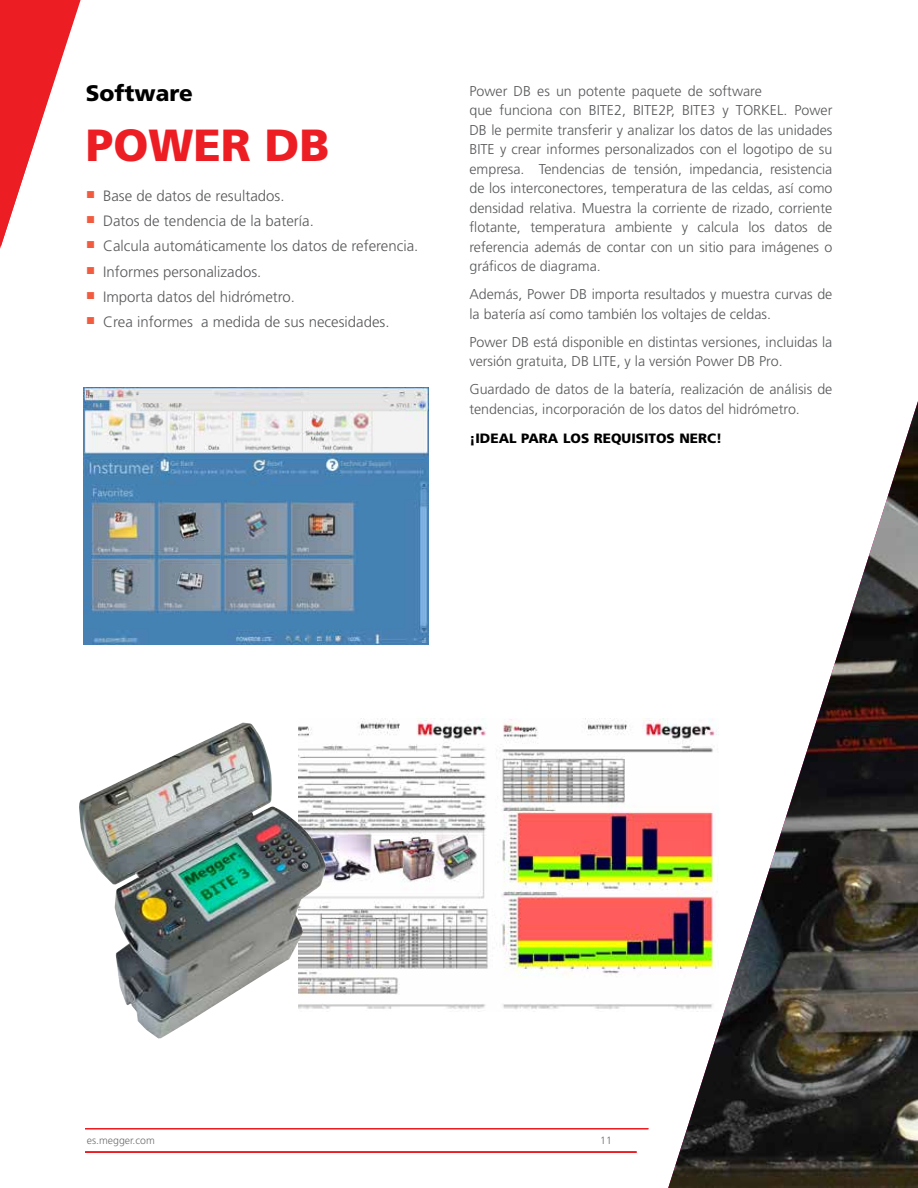
<style>
.page{position:relative;width:918px;height:1188px;background:#fff}
.page>*{position:absolute;margin:0;border:0;box-sizing:border-box;transform-origin:0 0}
.t1{font:900 45px "Frutiger LT Std";color:#ed1d24}
.t2{font:900 22.5px "Frutiger LT Std";color:#000}
.t3{font:300 15px "Frutiger LT Std";color:#58595b}
.t4{font:300 14.25px/19.5px "Frutiger LT Std";color:#58595b}
.t5{font:900 13.5px "Frutiger LT Std";color:#000}
.t6{font:300 10.5px "Frutiger LT Std";color:#6d6e71}
</style>
<div class="page">
<img style="left:668px;top:401px;width:250px;height:787px">
<svg style="left:0;top:0;width:81px;height:249px"></svg>
<img style="left:326px;top:718px;width:392px;height:293px">
<img style="left:84px;top:388px;width:344px;height:256px">
<img style="left:79px;top:723px;width:247px;height:316px">
<hr style="left:85px;top:1129px;width:563px;height:1px;background:#ed1d24">
<hr style="left:85px;top:1152px;width:552px;height:1px;background:#ed1d24">
<h2 class="t2" style="left:86px;top:80px;width:109px">Software</h2>
<h1 class="t1" style="left:86px;top:118px;width:245px">POWER DB</h1>
<p class="t3" style="left:86px;top:187px;width:200px"><sup>■</sup> Base de datos de resultados.</p>
<p class="t3" style="left:86px;top:212px;width:229px"><sup>■</sup> Datos de tendencia de la batería.</p>
<p class="t3" style="left:86px;top:238px;width:334px"><sup>■</sup> Calcula automáticamente los datos de referencia.</p>
<p class="t3" style="left:86px;top:263px;width:177px"><sup>■</sup> Informes personalizados.</p>
<p class="t3" style="left:86px;top:288px;width:210px"><sup>■</sup> Importa datos del hidrómetro.</p>
<p class="t3" style="left:86px;top:313px;width:305px"><sup>■</sup> Crea informes a medida de sus necesidades.</p>
<p class="t4" style="left:469px;top:81px;width:365px">Power DB es un potente paquete de software<br>que funciona con BITE2, BITE2P, BITE3 y TORKEL. Power DB le permite transferir y analizar los datos de las unidades BITE y crear informes personalizados con el logotipo de su empresa. Tendencias de tensión, impedancia, resistencia de los interconectores, temperatura de las celdas, así como densidad relativa. Muestra la corriente de rizado, corriente flotante, temperatura ambiente y calcula los datos de referencia además de contar con un sitio para imágenes o gráficos de diagrama.</p>
<p class="t4" style="left:469px;top:285px;width:364px">Además, Power DB importa resultados y muestra curvas de la batería así como también los voltajes de celdas.</p>
<p class="t4" style="left:469px;top:332px;width:365px">Power DB está disponible en distintas versiones, incluidas la versión gratuita, DB LITE, y la versión Power DB Pro.</p>
<p class="t4" style="left:469px;top:380px;width:365px">Guardado de datos de la batería, realización de análisis de tendencias, incorporación de los datos del hidrómetro.</p>
<p class="t5" style="left:469px;top:430px;width:254px">¡IDEAL PARA LOS REQUISITOS NERC!</p>
<p class="t6" style="left:87px;top:1134px;width:69px">es.megger.com</p>
<p class="t6" style="left:600px;top:1134px;width:13px">11</p>
</div>
